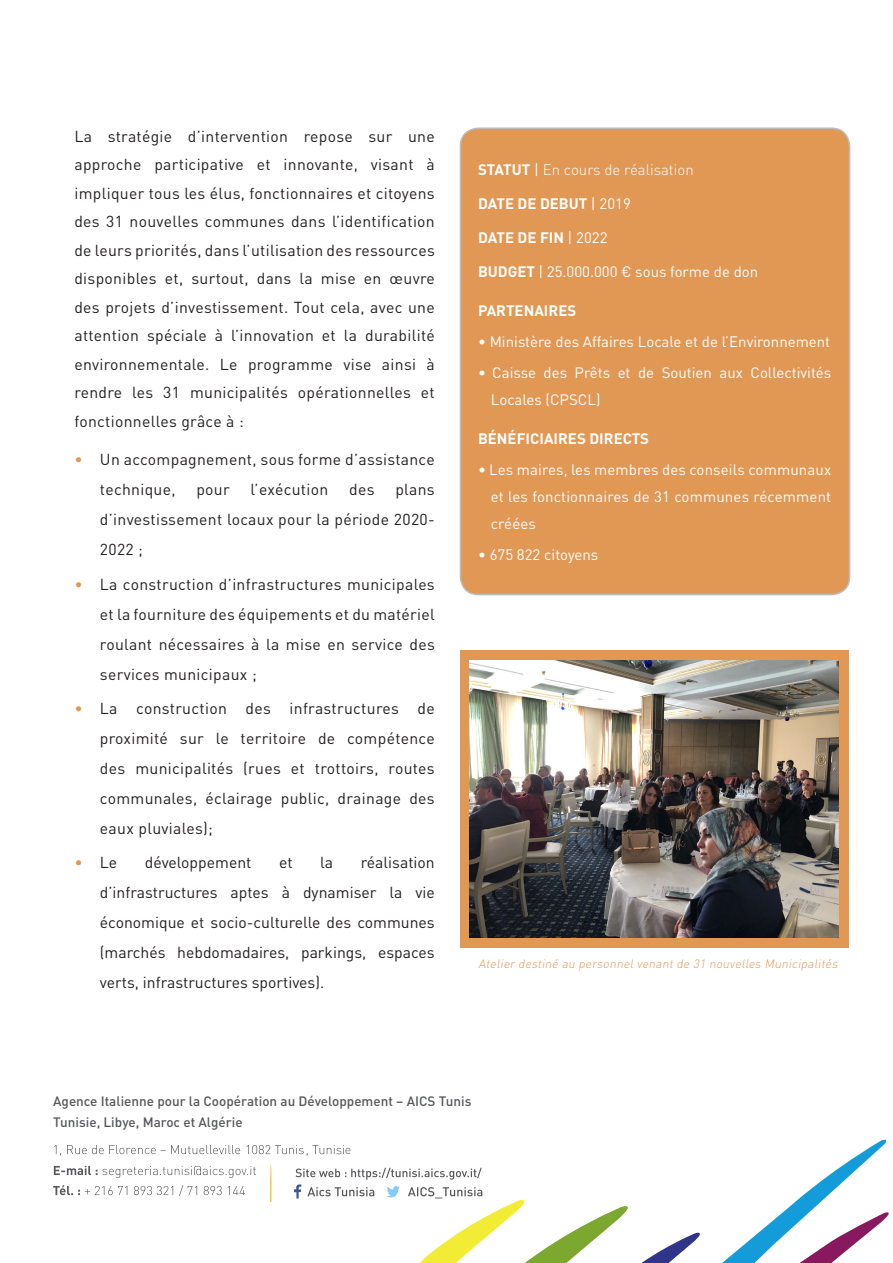
<style>
.page{position:relative;width:893px;height:1263px;background:#fff}
.page>*{position:absolute;margin:0;border:0;box-sizing:border-box;transform-origin:0 0}
.t1{font:15.75px/30px "DIN Pro";letter-spacing:.02em;color:#231f20;text-align:justify}
.t2{font:15.75px "DIN Pro";color:#231f20}
.t3{font:15px/27px "DIN Pro";color:#fff}
.t4{font:700 15px "DIN Pro";color:#fff}
.t5{font:300 15px "DIN Pro";color:#fff}
.t6{font:500 13.5px "DIN Pro";color:#57585a}
.t7{font:italic 300 12px "DIN Pro";color:#e19855}
.s1{color:#e19855}
.s2{font-weight:700}
.s3{font-weight:400}
.s4{font-weight:400;color:#e19855}
</style>
<div class="page">
<svg style="left:53px;top:1139px;width:836px;height:124px"></svg>
<div style="left:460px;top:128px;width:390px;height:467px;background:#e19855;border-radius:18px"></div>
<div style="left:460px;top:127px;width:390px;height:468px;border:2px solid #bcbdc0;border-radius:18px"></div>
<div style="left:460px;top:651px;width:388px;height:297px;background:#e19855"></div>
<img style="left:469px;top:660px;width:370px;height:278px">
<p class="t1" style="left:74px;top:121px;width:362px;line-height:28.5px">La stratégie d’intervention repose sur une approche participative et innovante, visant à impliquer tous les élus, fonctionnaires et citoyens des 31 nouvelles communes dans l’identification de leurs priorités, dans l’utilisation des ressources disponibles et, surtout, dans la mise en œuvre des projets d’investissement. Tout cela, avec une attention spéciale à l’innovation et la durabilité environnementale. Le programme vise ainsi à rendre les 31 municipalités opérationnelles et fonctionnelles grâce à :</p>
<p class="t1" style="left:100px;top:444px;width:336px;text-indent:-26px"><span class="s1">•</span> Un accompagnement, sous forme d’assistance technique,</p>
<p class="t1" style="left:196px;top:474px;width:35px">pour</p>
<p class="t1" style="left:251px;top:474px;width:79px">l’exécution</p>
<p class="t1" style="left:349px;top:474px;width:27px">des</p>
<p class="t1" style="left:100px;top:474px;width:336px;text-indent:295px">plans d’investissement locaux pour la période 2020- 2022 ;</p>
<p class="t1" style="left:100px;top:568px;width:336px;text-indent:-26px"><span class="s1">•</span> La construction d’infrastructures municipales et la fourniture des équipements et du matériel roulant nécessaires à la mise en service des services municipaux ;</p>
<p class="t1" style="left:100px;top:692px;width:336px;text-indent:-26px"><span class="s1">•</span> La construction des infrastructures de proximité sur le territoire de compétence des municipalités (rues et trottoirs, routes communales, éclairage public, drainage des eaux pluviales);</p>
<p class="t1" style="left:74px;top:847px;width:44px"><span class="s1">•</span> Le</p>
<p class="t2" style="left:145px;top:852px;width:108px">développement</p>
<p class="t1" style="left:279px;top:847px;width:15px">et</p>
<p class="t1" style="left:320px;top:847px;width:14px">la</p>
<p class="t1" style="left:100px;top:847px;width:336px;text-indent:261px">réalisation d’infrastructures aptes à dynamiser la vie économique et socio-culturelle des communes (marchés hebdomadaires, parkings, espaces verts, infrastructures sportives).</p>
<p class="t5" style="left:478px;top:159px;width:217px"><span class="s2">STATUT</span> <span class="s3">|</span> En cours de réalisation</p>
<p class="t4" style="left:478px;top:193px;width:154px">DATE DE DEBUT <span class="s3">| 2019</span></p>
<p class="t4" style="left:478px;top:228px;width:131px">DATE DE FIN <span class="s3">| 2022</span></p>
<p class="t3" style="left:478px;top:258px;width:282px"><span class="s2">BUDGET</span> | 25.000.000 € sous forme de don</p>
<p class="t4" style="left:478px;top:300px;width:108px">PARTENAIRES <span class="s4">|</span></p>
<p class="t3" style="left:478px;top:328px;width:354px">• Ministère des Affaires Locale et de l’Environnement</p>
<p class="t3" style="left:491px;top:359px;width:342px;text-indent:-13px">• Caisse des Prêts et de Soutien aux Collectivités<br>Locales (CPSCL)</p>
<p class="t4" style="left:478px;top:428px;width:181px">BÉNÉFICIAIRES DIRECTS <span class="s4">|</span></p>
<p class="t3" style="left:491px;top:456px;width:342px;text-align:justify;text-indent:-13px">• Les maires, les membres des conseils communaux et les fonctionnaires de 31 communes récemment créées</p>
<p class="t3" style="left:478px;top:541px;width:122px">• 675 822 citoyens</p>
<p class="t7" style="left:478px;top:956px;width:363px">Atelier destiné au personnel venant de 31 nouvelles Municipalités</p>
<p class="t6" style="left:53px;top:1092px;width:420px">Agence Italienne pour la Coopération au Développement – AICS Tunis</p>
<p class="t6" style="left:53px;top:1113px;width:191px">Tunisie, Libye, Maroc et Algérie</p>
</div>
